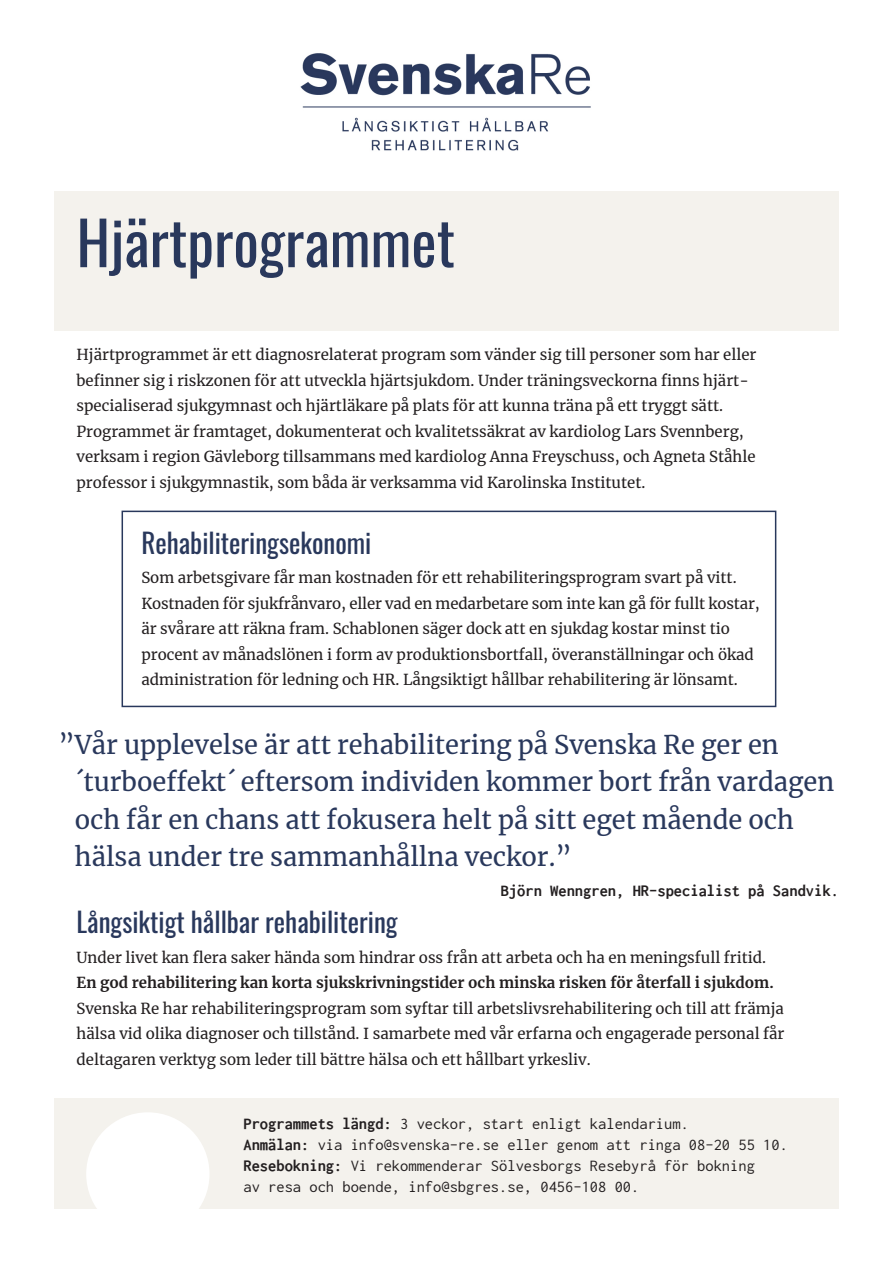
<style>
.page{position:relative;width:893px;height:1263px;background:#fff}
.page>*{position:absolute;margin:0;border:0;box-sizing:border-box;transform-origin:0 0}
.t1{font:60px "Oswald";color:#29385c}
.t2{font:27px "Oswald";color:#29385c}
.t3{font:25.5px/37.5px "Merriweather";color:#29385c}
.t4{font:16.5px/21px "Inconsolata";color:#231f20}
.t5{font:700 16.5px "Inconsolata";color:#231f20}
.t6{font:15px/25.5px "Merriweather";color:#231f20}
.s1{font-weight:700}
</style>
<div class="page">
<div style="left:54px;top:191px;width:785px;height:140px;background:#f4f2ed"></div>
<div style="left:54px;top:1098px;width:785px;height:111px;background:#f4f2ed"></div>
<div style="left:86px;top:1112px;width:123px;height:123px;background:#fff;border-radius:50%"></div>
<div style="left:122px;top:511px;width:654px;height:196px;border:2px solid #29385c"></div>
<img style="left:300px;top:53px;width:291px;height:98px">
<p class="t1" style="left:77px;top:189px;width:380px">Hjärtprogrammet</p>
<p class="t6" style="left:77px;top:341px;width:681px">Hjärtprogrammet är ett diagnosrelaterat program som vänder sig till personer som har eller befinner sig i riskzonen för att utveckla hjärtsjukdom. Under träningsveckorna finns hjärt&shy;specialiserad sjukgymnast och hjärtläkare på plats för att kunna träna på ett tryggt sätt.</p>
<p class="t6" style="left:77px;top:418px;width:681px">Programmet är framtaget, dokumenterat och kvalitetssäkrat av kardiolog Lars Svennberg, verksam i region Gävleborg tillsammans med kardiolog Anna Freyschuss, och Agneta Ståhle professor i sjukgymnastik, som båda är verksamma vid Karolinska Institutet.</p>
<p class="t2" style="left:141px;top:519px;width:232px">Rehabiliteringsekonomi</p>
<p class="t6" style="left:141px;top:565px;width:620px">Som arbetsgivare får man kostnaden för ett rehabiliteringsprogram svart på vitt.<br>Kostnaden för sjukfrånvaro, eller vad en medarbetare som inte kan gå för fullt kostar, är svårare att räkna fram. Schablonen säger dock att en sjukdag kostar minst tio procent av månadslönen i form av produktionsbortfall, överanställningar och ökad administration för ledning och HR. Långsiktigt hållbar rehabilitering är lönsamt.</p>
<p class="t3" style="left:75px;top:725px;width:761px;text-indent:-16px">”Vår upplevelse är att rehabilitering på Svenska Re ger en ´turboeffekt´ eftersom individen kommer bort från vardagen och får en chans att fokusera helt på sitt eget mående och hälsa under tre sammanhållna veckor.”</p>
<p class="t5" style="left:501px;top:879px;width:340px">Björn Wenngren, HR-specialist på Sandvik.</p>
<p class="t2" style="left:77px;top:898px;width:323px">Långsiktigt hållbar rehabilitering</p>
<p class="t6" style="left:77px;top:944px;width:709px">Under livet kan flera saker hända som hindrar oss från att arbeta och ha en meningsfull fritid.<br><span class="s1">En god rehabilitering kan korta sjukskrivningstider och minska risken för återfall i sjukdom.<br></span>Svenska Re har rehabiliteringsprogram som syftar till arbetslivsrehabilitering och till att främja hälsa vid olika diagnoser och tillstånd. I samarbete med vår erfarna och engagerade personal får deltagaren verktyg som leder till bättre hälsa och ett hållbart yrkesliv.</p>
<p class="t4" style="left:243px;top:1112px;width:447px"><span class="s1">Programmets längd:</span> 3 veckor, start enligt kalendarium.</p>
<p class="t4" style="left:243px;top:1133px;width:546px"><span class="s1">Anmälan:</span> via info@svenska-re.se eller genom att ringa 08-20 55 10.</p>
<p class="t4" style="left:243px;top:1154px;width:513px"><span class="s1">Resebokning:</span> Vi rekommenderar Sölvesborgs Resebyrå för bokning av resa och boende, info@sbgres.se, 0456-108 00.</p>
</div>
